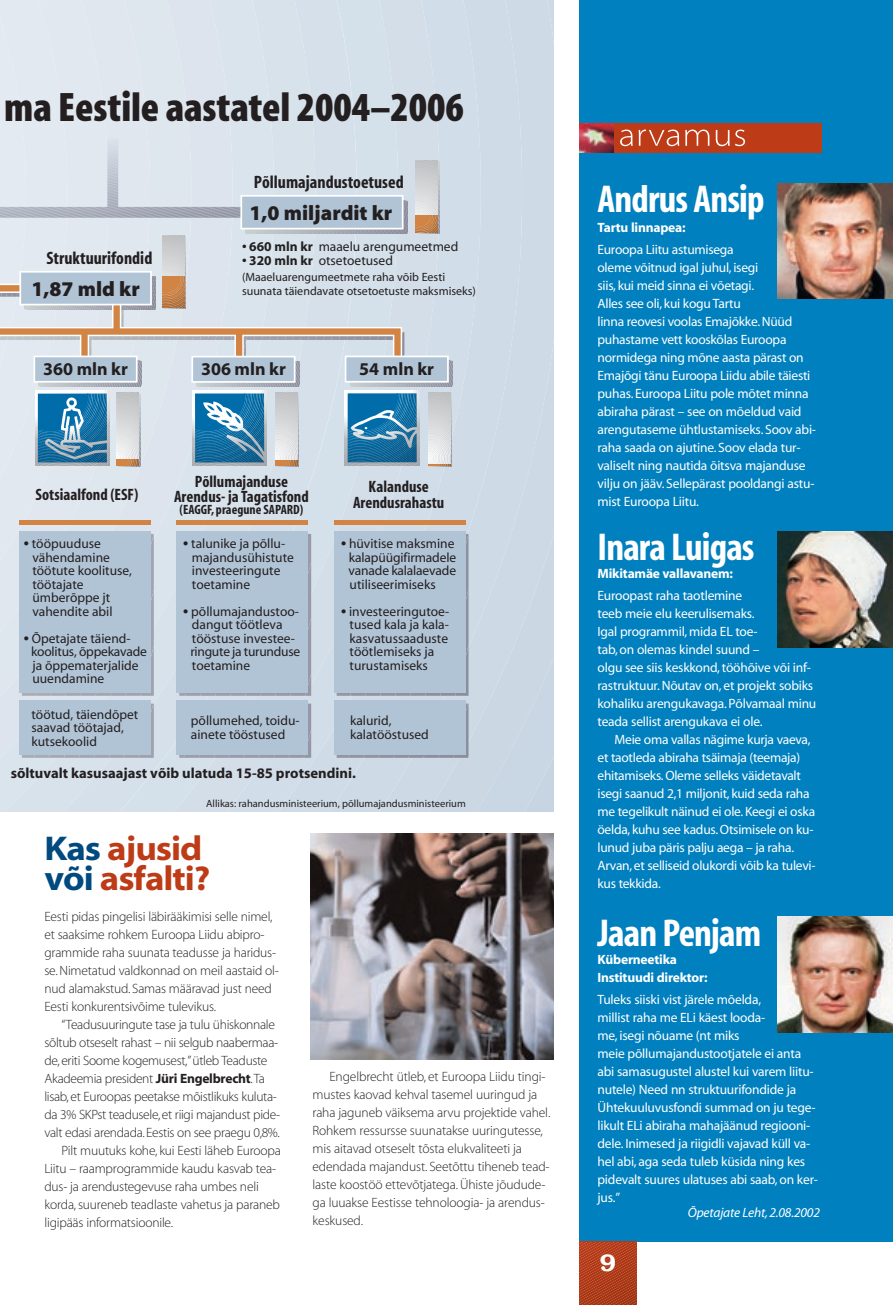
<style>
.page{position:relative;width:893px;height:1305px;background:#fff}
.page>*{position:absolute;margin:0;border:0;box-sizing:border-box;transform-origin:0 0}
.t1{font:41.4px "Myriad MM 830 530";letter-spacing:-.005em;color:#231f20}
.t2{font:39px "Myriad MM 700 300";letter-spacing:-.02em;color:#fff}
.t3{font:34.5px/30px "Myriad MM 700 700";letter-spacing:-.03em;color:#bd3b17}
.t4{font:600 24px "Bookman";color:#fff}
.t5{font:21px "Myriad MM 830 230";color:#231f20}
.t6{font:18px "Myriad MM 700 400";color:#231f20}
.t7{font:700 18px "Myriad EE";color:#231f20}
.t8{font:16.5px/15.3px "Myriad MM 700 400";color:#231f20;text-align:center}
.t9{font:700 14.7px "Myriad EE";color:#231f20}
.t10{font:13.5px/18px "Myriad MM 400 600";letter-spacing:-.015em;color:#fff}
.t11{font:13.5px/18px "Myriad MM 215 600";letter-spacing:-.015em;color:#231f20}
.t12{font:13.5px/13.5px "Myriad EE";color:#231f20}
.t13{font:13.5px/18px "Myriad MM 700 600";letter-spacing:-.015em;color:#fff}
.t14{font:13.5px "Myriad MM It 400 600";letter-spacing:-.015em;color:#fff}
.t15{font:13.5px "Myriad MM 700 400";color:#231f20}
.t16{font:12px/13.5px "Myriad EE";color:#231f20}
.t17{font:10.5px "Myriad EE";color:#231f20}
.s1{font-weight:700}
.s2{font-family:"Myriad MM 830 130"}
.s3{color:#004a7f}
.s4{font-family:"Myriad MM 700 600"}
</style>
<div class="page">
<div style="left:522px;top:0;width:31px;height:812px;background:#cedae6"></div>
<div style="left:481px;top:0;width:41px;height:812px;background:#cedae6"></div>
<div style="left:439px;top:0;width:42px;height:812px;background:#cfdce7"></div>
<svg style="left:0;top:791px;width:67px;height:21px"></svg>
<svg style="left:0;top:0;width:468px;height:791px;background:#c6d2de"></svg>
<div style="left:579px;top:0;width:313px;height:1241px;background:#0080be"></div>
<img style="left:778px;top:184px;width:114px;height:114px">
<img style="left:311px;top:834px;width:242px;height:226px">
<svg style="left:579px;top:1241px;width:57px;height:64px;background:#b1401e"></svg>
<div style="left:579px;top:123px;width:242px;height:30px;background:#bd3b17"></div>
<img style="left:579px;top:123px;width:34px;height:30px">
<img style="left:777px;top:532px;width:115px;height:115px">
<img style="left:777px;top:917px;width:115px;height:116px">
<svg style="left:620px;top:130px;width:125px;height:16px"></svg>
<h1 class="t1" style="left:4px;top:83px;width:461px">ma Eestile aastatel 2004–2006</h1>
<h3 class="t6" style="left:46px;top:251px;width:107px">Struktuurifondid</h3>
<h3 class="t5" style="left:32px;top:276px;width:110px">1,87 mld kr</h3>
<h3 class="t6" style="left:254px;top:175px;width:151px">Põllumajandustoetused</h3>
<h3 class="t5" style="left:249px;top:201px;width:144px">1,0 miljardit kr</h3>
<p class="t12" style="left:242px;top:241px;width:218px"><span class="s1">• 660 mln kr</span> maaelu arengumeetmed</p>
<p class="t12" style="left:242px;top:254px;width:152px"><span class="s1">• 320 mln kr</span> otsetoetused</p>
<p class="t16" style="left:242px;top:271px;width:235px">(Maaeluarengumeetmete raha võib Eesti suunata täiendavate otsetoetuste maksmiseks)</p>
<h3 class="t7" style="left:43px;top:362px;width:86px">360 mln kr</h3>
<h3 class="t7" style="left:201px;top:362px;width:86px">306 mln kr</h3>
<h3 class="t7" style="left:359px;top:362px;width:76px">54 mln kr</h3>
<p class="t8" style="left:35px;top:489px;width:104px">Sotsiaalfond (ESF)</p>
<p class="t12" style="left:32px;top:538px;width:101px;text-indent:-9px"><span class="s2">•</span> tööpuuduse vähendamine töötute koolituse, töötajate ümberõppe jt vahendite abil</p>
<p class="t12" style="left:31px;top:633px;width:117px;text-indent:-7px"><span class="s2">•</span> Õpetajate täiend&shy;koolitus, õppekavade ja õppematerjalide uuendamine</p>
<p class="t8" style="left:174px;top:475px;width:136px">Põllumajanduse<br>Arendus- ja Tagatisfond</p>
<p class="t15" style="left:179px;top:505px;width:125px">(EAGGF, praegune SAPARD)</p>
<p class="t12" style="left:192px;top:538px;width:104px;text-indent:-9px"><span class="s2">•</span> talunike ja põllu&shy;majandusühistute investeeringute toetamine</p>
<p class="t12" style="left:190px;top:606px;width:111px;text-indent:-7px"><span class="s2">•</span> põllumajandustoo&shy;dangut töötleva tööstuse investee&shy;ringute ja turunduse toetamine</p>
<p class="t8" style="left:353px;top:480px;width:93px;line-height:16.5px">Kalanduse<br>Arendusrahastu</p>
<p class="t12" style="left:348px;top:538px;width:109px;text-indent:-8px"><span class="s2">•</span> hüvitise maksmine kalapüügifirmadele vanade kalalaevade utiliseerimiseks</p>
<p class="t12" style="left:349px;top:606px;width:101px;text-indent:-9px"><span class="s2">•</span> investeeringutoe&shy;tused kala ja kala&shy;kasvatussaaduste töötlemiseks ja turustamiseks</p>
<p class="t12" style="left:31px;top:709px;width:108px">töötud, täiendõpet saavad töötajad, kutsekoolid</p>
<p class="t12" style="left:191px;top:715px;width:110px">põllumehed, toidu&shy;ainete tööstused</p>
<p class="t12" style="left:350px;top:715px;width:80px">kalurid, kalatööstused</p>
<p class="t9" style="left:11px;top:767px;width:346px">sõltuvalt kasusaajast võib ulatuda 15-85 protsendini.</p>
<p class="t17" style="left:206px;top:799px;width:261px">Allikas: rahandusministeerium, põllumajandusministeerium</p>
<h3 class="t3" style="left:44px;top:837px;width:167px"><span class="s3">Kas</span> ajusid <span class="s3">või</span> asfalti?</h3>
<p class="t11" style="left:44px;top:908px;width:236px">Eesti pidas pingelisi läbirääkimisi selle nimel, et saaksime rohkem Euroopa Liidu abipro&shy;grammide raha suunata teadusse ja haridus&shy;se. Nimetatud valdkonnad on meil aastaid ol&shy;nud alamakstud. Samas määravad just need Eesti konkurentsivõime tulevikus.</p>
<p class="t11" style="left:61px;top:1016px;width:215px">“Teadusuuringute tase ja tulu ühiskonnale</p>
<p class="t11" style="left:44px;top:1034px;width:235px">sõltub otseselt rahast – nii selgub naabermaa-</p>
<p class="t11" style="left:44px;top:1052px;width:224px">de, eriti Soome kogemusest,”ütleb Teaduste</p>
<p class="t11" style="left:44px;top:1070px;width:222px">Akadeemia president <span class="s4">Jüri Engelbrecht</span>.Ta</p>
<p class="t11" style="left:44px;top:1088px;width:234px">lisab, et Euroopas peetakse mõistlikuks kuluta-</p>
<p class="t11" style="left:44px;top:1106px;width:237px">da 3% SKPst teadusele, et riigi majandust pide-</p>
<p class="t11" style="left:44px;top:1124px;width:237px">valt edasi arendada. Eestis on see praegu 0,8%.</p>
<p class="t11" style="left:61px;top:1142px;width:221px">Pilt muutuks kohe, kui Eesti läheb Euroopa</p>
<p class="t11" style="left:44px;top:1160px;width:233px">Liitu – raamprogrammide kaudu kasvab tea-</p>
<p class="t11" style="left:44px;top:1178px;width:216px">dus- ja arendustegevuse raha umbes neli</p>
<p class="t11" style="left:44px;top:1196px;width:237px">korda, suureneb teadlaste vahetus ja paraneb</p>
<p class="t11" style="left:44px;top:1214px;width:130px">ligipääs informatsioonile.</p>
<p class="t11" style="left:312px;top:1069px;width:239px;text-indent:17px">Engelbrecht ütleb, et Euroopa Liidu tingi&shy;mustes kaovad kehval tasemel uuringud ja raha jaguneb väiksema arvu projektide vahel.<br>Rohkem ressursse suunatakse uuringutesse, mis aitavad otseselt tõsta elukvaliteeti ja edendada majandust. Seetõttu tiheneb tead&shy;laste koostöö ettevõtjatega. Ühiste jõudude&shy;ga luuakse Eestisse tehnoloogia- ja arendus&shy;keskused.</p>
<h2 class="t2" style="left:597px;top:184px;width:168px">Andrus Ansip</h2>
<p class="t13" style="left:597px;top:219px;width:89px">Tartu linnapea:</p>
<p class="t10" style="left:597px;top:242px;width:220px">Euroopa Liitu astumisega<br>oleme võitnud igal juhul, isegi<br>siis, kui meid sinna ei võetagi.<br>Alles see oli, kui kogu Tartu<br>linna reovesi voolas Emajõkke. Nüüd puhastame vett kooskõlas Euroopa normidega ning mõne aasta pärast on Emajõgi tänu Euroopa Liidu abile täiesti puhas. Euroopa Liitu pole mõtet minna abiraha pärast – see on mõeldud vaid arengutaseme ühtlustamiseks. Soov abi&shy;raha saada on ajutine. Soov elada tur&shy;valiselt ning nautida õitsva majanduse vilju on jääv. Sellepärast pooldangi astu&shy;mist Euroopa Liitu.</p>
<h2 class="t2" style="left:597px;top:532px;width:159px">Inara Luigas</h2>
<p class="t13" style="left:597px;top:566px;width:137px">Mikitamäe vallavanem:</p>
<p class="t10" style="left:597px;top:588px;width:220px">Euroopast raha taotlemine<br>teeb meie elu keerulisemaks.<br>Igal programmil, mida EL toe-<br>tab, on olemas kindel suund –<br>olgu see siis keskkond, tööhõive või inf&shy;rastruktuur. Nõutav on, et projekt sobiks kohaliku arengukavaga. Põlvamaal minu teada sellist arengukava ei ole.</p>
<p class="t10" style="left:597px;top:732px;width:219px;text-indent:17px">Meie oma vallas nägime kurja vaeva, et taotleda abiraha tsäimaja (teemaja) ehitamiseks. Oleme selleks väidetavalt isegi saanud 2,1 miljonit, kuid seda raha me tegelikult näinud ei ole. Keegi ei oska öelda, kuhu see kadus. Otsimisele on ku&shy;lunud juba päris palju aega – ja raha.<br>Arvan, et selliseid olukordi võib ka tulevi&shy;kus tekkida.</p>
<h2 class="t2" style="left:597px;top:918px;width:165px">Jaan Penjam</h2>
<p class="t13" style="left:597px;top:952px;width:111px">Küberneetika<br>Instituudi direktor:</p>
<p class="t10" style="left:597px;top:992px;width:222px">Tuleks siiski vist järele mõelda,<br>millist raha me ELi käest looda-<br>me, isegi nõuame (nt miks<br>meie põllumajandustootjatele ei anta abi samasugustel alustel kui varem liitu&shy;nutele) Need nn struktuurifondide ja Ühtekuuluvusfondi summad on ju tege&shy;likult ELi abiraha mahajäänud regiooni&shy;dele. Inimesed ja riigidli vajavad küll va&shy;hel abi, aga seda tuleb küsida ning kes pidevalt suures ulatuses abi saab, on ker&shy;jus.”</p>
<p class="t14" style="left:688px;top:1208px;width:134px">Õpetajate Leht, 2.08.2002</p>
<h3 class="t4" style="left:599px;top:1253px;width:17px">9</h3>
</div>
